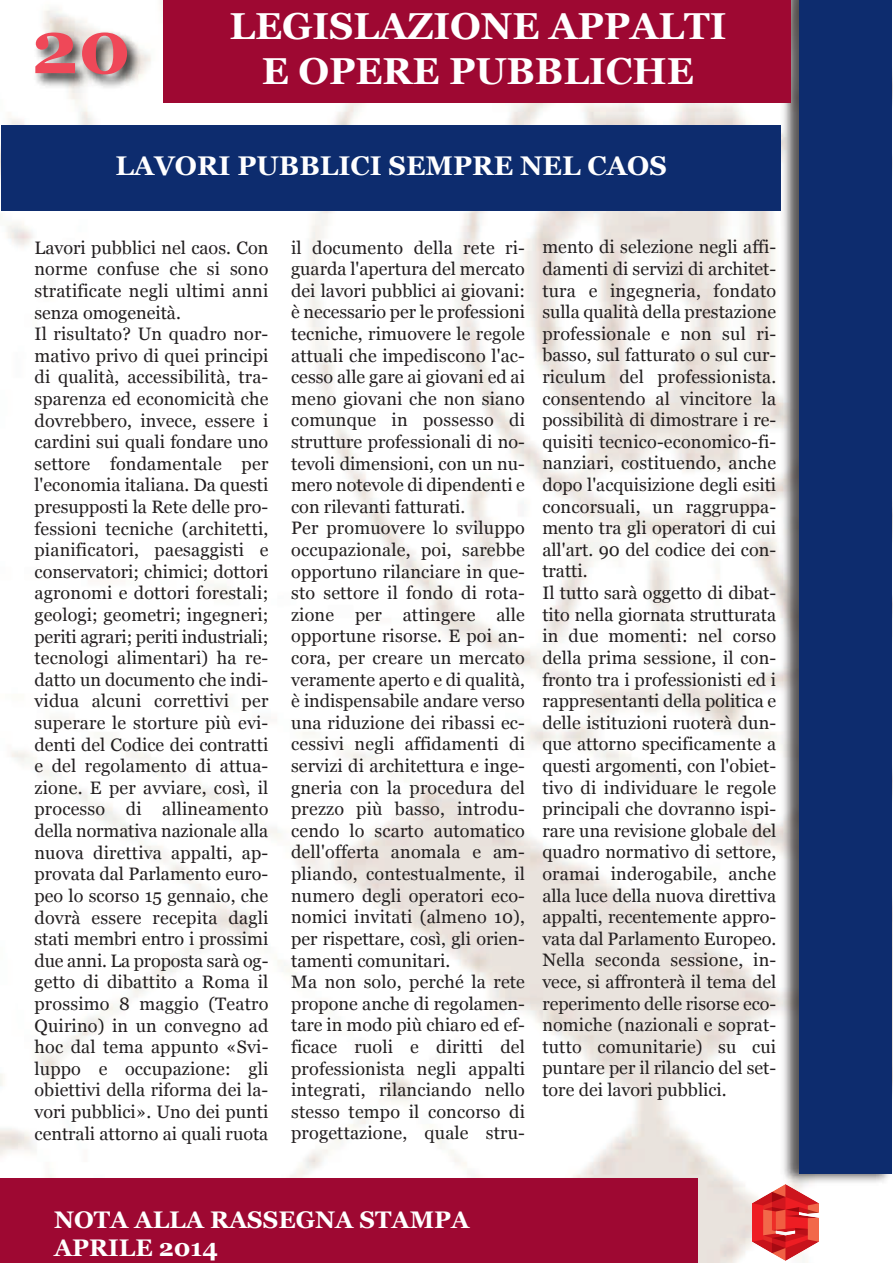
<style>
.page{position:relative;width:893px;height:1263px;background:#fff}
.page>*{position:absolute;margin:0;border:0;box-sizing:border-box;transform-origin:0 0}
.t1{font:700 75px "Georgia";color:#ef4858}
.t2{font:700 37.5px/45px "Georgia";color:#fff;text-align:center}
.t3{font:700 27px "Georgia";color:#fff}
.t4{font:700 24px/28.8px "Georgia";color:#fff}
.t5{font:18px/21.6px "Georgia";letter-spacing:.005em;color:#231f20}
</style>
<div class="page">
<img style="left:0;top:103px;width:819px;height:1160px">
<img style="left:0;top:0;width:186px;height:125px">
<div style="left:0;top:1178px;width:697px;height:85px;background:#9e0832"></div>
<img style="left:752px;top:1184px;width:66px;height:77px">
<img style="left:777px;top:0;width:116px;height:1188px">
<div style="left:799px;top:0;width:93px;height:1173px;background:#0d2c6e"></div>
<div style="left:164px;top:0;width:627px;height:103px;background:#9e0832"></div>
<div style="left:2px;top:125px;width:779px;height:85px;background:#0d2c6e"></div>
<h1 class="t1" style="left:31px;top:4px;width:101px">20</h1>
<h2 class="t2" style="left:229px;top:3px;width:499px">LEGISLAZIONE APPALTI<br>E OPERE PUBBLICHE</h2>
<h3 class="t3" style="left:115px;top:150px;width:553px">LAVORI PUBBLICI SEMPRE NEL CAOS</h3>
<p class="t5" style="left:34px;top:237px;width:235px">Lavori pubblici nel caos. Con norme confuse che si sono stratificate negli ultimi anni senza omogeneità.<br>Il risultato? Un quadro nor&shy;mativo privo di quei principi di qualità, accessibilità, tra&shy;sparenza ed economicità che dovrebbero, invece, essere i cardini sui quali fondare uno settore fondamentale per l'economia italiana. Da questi presupposti la Rete delle pro&shy;fessioni tecniche (architetti, pianificatori, paesaggisti e conservatori; chimici; dottori agronomi e dottori forestali; geologi; geometri; ingegneri; periti agrari; periti industriali; tecnologi alimentari) ha re&shy;datto un documento che indi&shy;vidua alcuni correttivi per superare le storture più evi&shy;denti del Codice dei contratti e del regolamento di attua&shy;zione. E per avviare, così, il processo di allineamento della normativa nazionale alla nuova direttiva appalti, ap&shy;provata dal Parlamento euro&shy;peo lo scorso 15 gennaio, che dovrà essere recepita dagli stati membri entro i prossimi due anni. La proposta sarà og&shy;getto di dibattito a Roma il prossimo 8 maggio (Teatro<br>Quirino) in un convegno ad hoc dal tema appunto «Svi&shy;luppo e occupazione: gli obiettivi della riforma dei la&shy;vori pubblici». Uno dei punti centrali attorno ai quali ruota</p>
<p class="t5" style="left:291px;top:237px;width:235px">il documento della rete ri&shy;guarda l'apertura del mercato dei lavori pubblici ai giovani: è necessario per le professioni tecniche, rimuovere le regole attuali che impediscono l'ac&shy;cesso alle gare ai giovani ed ai meno giovani che non siano comunque in possesso di strutture professionali di no&shy;tevoli dimensioni, con un nu&shy;mero notevole di dipendenti e con rilevanti fatturati.<br>Per promuovere lo sviluppo occupazionale, poi, sarebbe opportuno rilanciare in que&shy;sto settore il fondo di rota&shy;zione per attingere alle opportune risorse. E poi an&shy;cora, per creare un mercato veramente aperto e di qualità, è indispensabile andare verso una riduzione dei ribassi ec&shy;cessivi negli affidamenti di servizi di architettura e inge&shy;gneria con la procedura del prezzo più basso, introdu&shy;cendo lo scarto automatico dell'offerta anomala e am&shy;pliando, contestualmente, il numero degli operatori eco&shy;nomici invitati (almeno 10), per rispettare, così, gli orien&shy;tamenti comunitari.<br>Ma non solo, perché la rete propone anche di regolamen&shy;tare in modo più chiaro ed ef&shy;ficace ruoli e diritti del professionista negli appalti integrati, rilanciando nello stesso tempo il concorso di progettazione, quale stru-</p>
<p class="t5" style="left:542px;top:236px;width:235px">mento di selezione negli affi&shy;damenti di servizi di architet&shy;tura e ingegneria, fondato sulla qualità della prestazione professionale e non sul ri&shy;basso, sul fatturato o sul cur&shy;riculum del professionista. consentendo al vincitore la possibilità di dimostrare i re&shy;quisiti tecnico-economico-fi&shy;nanziari, costituendo, anche dopo l'acquisizione degli esiti concorsuali, un raggruppa&shy;mento tra gli operatori di cui all'art. 90 del codice dei con&shy;tratti.<br>Il tutto sarà oggetto di dibat&shy;tito nella giornata strutturata in due momenti: nel corso della prima sessione, il con&shy;fronto tra i professionisti ed i rappresentanti della politica e delle istituzioni ruoterà dun&shy;que attorno specificamente a questi argomenti, con l'obiet&shy;tivo di individuare le regole principali che dovranno ispi&shy;rare una revisione globale del quadro normativo di settore, oramai inderogabile, anche alla luce della nuova direttiva appalti, recentemente appro&shy;vata dal Parlamento Europeo.<br>Nella seconda sessione, in&shy;vece, si affronterà il tema del reperimento delle risorse eco&shy;nomiche (nazionali e soprat&shy;tutto comunitarie) su cui puntare per il rilancio del set&shy;tore dei lavori pubblici.</p>
<h3 class="t4" style="left:54px;top:1205px;width:417px">NOTA ALLA RASSEGNA STAMPA<br>APRILE 2014</h3>
</div>
